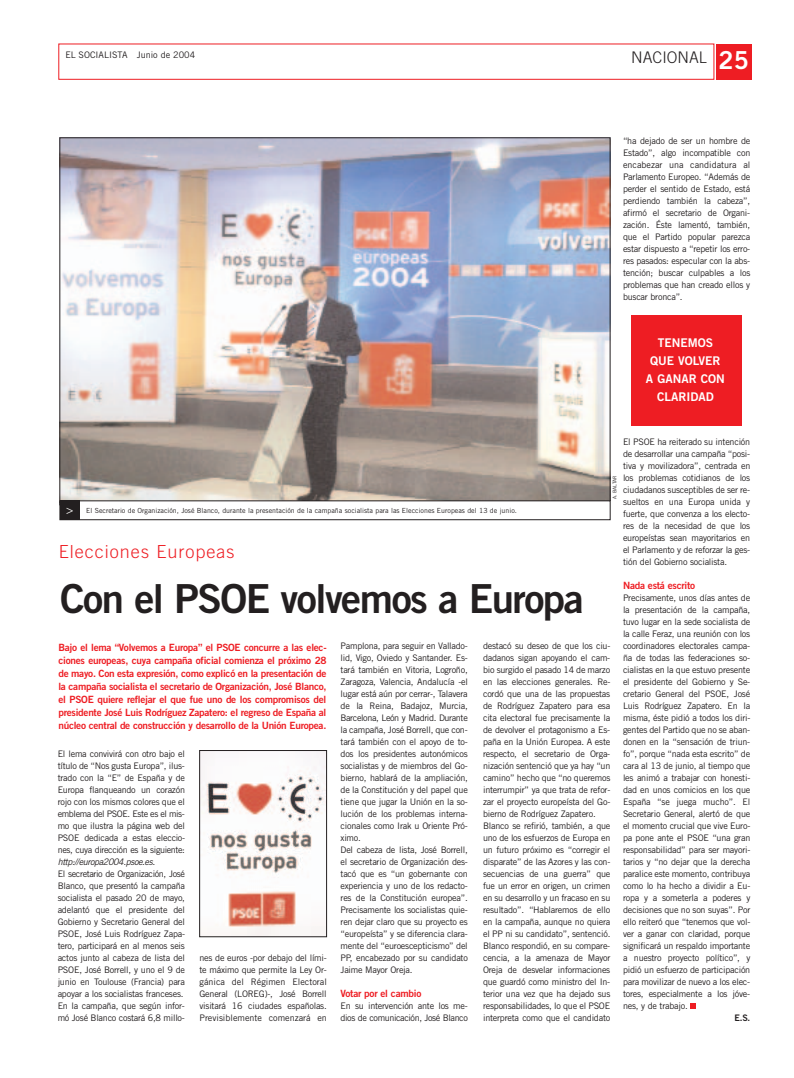
<style>
.page{position:relative;width:794px;height:1078px;background:#fff}
.page>*{position:absolute;margin:0;border:0;box-sizing:border-box;transform-origin:0 0}
.t1{font:40px "Trade Gothic Bold Two";letter-spacing:-.035em;color:#231f20}
.t2{font:300 18px "Trade Gothic";letter-spacing:.055em;color:#ee1d23}
.t3{font:300 16px "Trade Gothic";color:#231f20}
.t4{font:12px/18px "Trade Gothic Bold Two";color:#fff;text-align:center}
.t5{font:10px/13px "Trade Gothic Bold Two";letter-spacing:-.025em;color:#ee1d23;text-align:justify}
.t6{font:9px/12px "Trade Gothic";letter-spacing:-.025em;color:#231f20;text-align:justify}
.t7{font:9px/12px "Trade Gothic";letter-spacing:-.045em;color:#231f20}
.t8{font:italic 9px "Trade Gothic";letter-spacing:-.045em;color:#231f20}
.t9{font:9px "Trade Gothic";color:#231f20}
.t10{font:9px "Trade Gothic Bold Two";color:#231f20}
.t11{font:7px "Trade Gothic";color:#231f20}
.t12{font:5px "Trade Gothic";color:#231f20}
.s1{font-family:"Trade Gothic Bold Two";font-weight:400;font-size:24.8px;color:#fff}
.s2{font-size:12px;color:#fffefc}
</style>
<div class="page">
<div style="left:59px;top:44px;width:655px;height:36px;border:1px solid #ee1d23"></div>
<div style="left:716px;top:44px;width:35px;height:36px;background:#ee1d23"></div>
<img style="left:62px;top:139px;width:546px;height:361px">
<div style="left:631px;top:315px;width:110px;height:110px;background:#ee1d23"></div>
<svg style="left:690px;top:1003px;width:6px;height:5px"></svg>
<img style="left:201px;top:752px;width:124px;height:182px">
<div style="left:199px;top:750px;width:128px;height:186px;border:1px solid #231f20"></div>
<div style="left:60px;top:500px;width:550px;height:20px;border:1px solid #231f20"></div>
<div style="left:60px;top:500px;width:19px;height:20px;background:#231f20"></div>
<p class="t9" style="left:65px;top:52px;width:131px">EL SOCIALISTA Junio de 2004</p>
<h3 class="t3" style="left:631px;top:52px;width:119px">NACIONAL <span class="s1">25</span></h3>
<p class="t6" style="left:623px;top:136px;width:129px">“ha dejado de ser un hombre de Estado”, algo incompatible con encabezar una candidatura al Parlamento Europeo. “Además de perder el sentido de Estado, está perdiendo también la cabeza”, afirmó el secretario de Organi&shy;zación. Éste lamentó, también, que el Partido popular parezca estar dispuesto a “repetir los erro&shy;res pasados: especular con la abs&shy;tención; buscar culpables a los problemas que han creado ellos y buscar bronca”.</p>
<h3 class="t4" style="left:646px;top:335px;width:80px">TENEMOS<br>QUE VOLVER<br>A GANAR CON<br>CLARIDAD</h3>
<p class="t6" style="left:623px;top:436px;width:129px">El PSOE ha reiterado su intención de desarrollar una campaña “posi&shy;tiva y movilizadora”, centrada en los problemas cotidianos de los ciudadanos susceptibles de ser re&shy;sueltos en una Europa unida y fuerte, que convenza a los electo&shy;res de la necesidad de que los europeístas sean mayoritarios en el Parlamento y de reforzar la ges&shy;tión del Gobierno socialista.</p>
<p class="t5" style="left:623px;top:579px;width:74px">Nada está escrito</p>
<p class="t6" style="left:623px;top:592px;width:129px">Precisamente, unos días antes de la presentación de la campaña, tuvo lugar en la sede socialista de la calle Feraz, una reunión con los coordinadores electorales campa&shy;ña de todas las federaciones so&shy;cialistas en la que estuvo presente el presidente del Gobierno y Se&shy;cretario General del PSOE, José Luis Rodríguez Zapatero. En la misma, éste pidió a todos los diri&shy;gentes del Partido que no se aban&shy;donen en la “sensación de triun&shy;fo”, porque “nada esta escrito” de cara al 13 de junio, al tiempo que les animó a trabajar con honesti&shy;dad en unos comicios en los que España “se juega mucho”. El Secretario General, alertó de que el momento crucial que vive Euro&shy;pa pone ante el PSOE “una gran responsabilidad” para ser mayori&shy;tarios y “no dejar que la derecha paralice este momento, contribuya como lo ha hecho a dividir a Eu&shy;ropa y a someterla a poderes y decisiones que no son suyas”. Por ello reiteró que “tenemos que vol&shy;ver a ganar con claridad, porque significará un respaldo importante a nuestro proyecto político”, y pidió un esfuerzo de participación para movilizar de nuevo a los elec&shy;tores, especialmente a los jóve&shy;nes, y de trabajo.</p>
<p class="t10" style="left:734px;top:1014px;width:17px">E.S.</p>
<p class="t12" style="left:613px;top:499px;width:25px;rotate:-90deg">A. BALTAR</p>
<p class="t11" style="left:66px;top:507px;width:452px"><span class="s2">&gt;</span> El Secretario de Organización, José Blanco, durante la presentación de la campaña socialista para las Elecciones Europeas del 13 de junio.</p>
<h2 class="t2" style="left:59px;top:545px;width:177px">Elecciones Europeas</h2>
<h1 class="t1" style="left:60px;top:583px;width:525px">Con el PSOE volvemos a Europa</h1>
<p class="t5" style="left:58px;top:641px;width:270px">Bajo el lema “Volvemos a Europa” el PSOE concurre a las elec&shy;ciones europeas, cuya campaña oficial comienza el próximo 28 de mayo. Con esta expresión, como explicó en la presentación de la campaña socialista el secretario de Organización, José Blanco, el PSOE quiere reflejar el que fue uno de los compromisos del presidente José Luis Rodríguez Zapatero: el regreso de España al núcleo central de construcción y desarrollo de la Unión Europea.</p>
<p class="t6" style="left:340px;top:640px;width:129px;text-align:left">Pamplona, para seguir en Vallado&shy;lid, Vigo, Oviedo y Santander. Es&shy;tará también en Vitoria, Logroño,<br>Zaragoza, Valencia, Andalucía -el lugar está aún por cerrar-, Talavera de la Reina, Badajoz, Murcia,<br>Barcelona, León y Madrid. Durante la campaña, José Borrell, que con&shy;tará también con el apoyo de to&shy;dos los presidentes autonómicos socialistas y de miembros del Go&shy;bierno, hablará de la ampliación, de la Constitución y del papel que tiene que jugar la Unión en la so&shy;lución de los problemas interna&shy;cionales como Irak u Oriente Pró&shy;ximo.<br>Del cabeza de lista, José Borrell, el secretario de Organización des&shy;tacó que es “un gobernante con experiencia y uno de los redacto&shy;res de la Constitución europea”.<br>Precisamente los socialistas quie&shy;ren dejar claro que su proyecto es “europeísta” y se diferencia clara&shy;mente del “euroescepticismo” del<br>PP, encabezado por su candidato<br>Jaime Mayor Oreja.</p>
<p class="t5" style="left:340px;top:987px;width:82px">Votar por el cambio</p>
<p class="t7" style="left:340px;top:1000px;width:129px">En su intervención ante los me&shy;dios de comunicación, José Blanco</p>
<p class="t6" style="left:483px;top:640px;width:129px;text-align:left">destacó su deseo de que los ciu&shy;dadanos sigan apoyando el cam&shy;bio surgido el pasado 14 de marzo en las elecciones generales. Re&shy;cordó que una de las propuestas de Rodríguez Zapatero para esa cita electoral fue precisamente la de devolver el protagonismo a Es&shy;paña en la Unión Europea. A este respecto, el secretario de Orga&shy;nización sentenció que ya hay “un camino” hecho que “no queremos interrumpir” ya que trata de refor&shy;zar el proyecto europeísta del Go&shy;bierno de Rodríguez Zapatero.<br>Blanco se refirió, también, a que uno de los esfuerzos de Europa en un futuro próximo es “corregir el disparate” de las Azores y las con&shy;secuencias de una guerra” que fue un error en origen, un crimen en su desarrollo y un fracaso en su resultado”. “Hablaremos de ello en la campaña, aunque no quiera el PP ni su candidato”, sentenció.<br>Blanco respondió, en su compare&shy;cencia, a la amenaza de Mayor<br>Oreja de desvelar informaciones que guardó como ministro del In&shy;terior una vez que ha dejado sus responsabilidades, lo que el PSOE interpreta como que el candidato</p>
<p class="t6" style="left:58px;top:748px;width:129px">El lema convivirá con otro bajo el título de “Nos gusta Europa”, ilus&shy;trado con la “E” de España y de Europa flanqueando un corazón rojo con los mismos colores que el emblema del PSOE. Este es el mis&shy;mo que ilustra la página web del PSOE dedicada a estas eleccio&shy;nes, cuya dirección es la siguiente:</p>
<p class="t8" style="left:58px;top:858px;width:99px">http://europa2004.psoe.es.</p>
<p class="t6" style="left:58px;top:868px;width:129px;text-align:left">El secretario de Organización, José<br>Blanco, que presentó la campaña socialista el pasado 20 de mayo, adelantó que el presidente del<br>Gobierno y Secretario General del<br>PSOE, José Luis Rodríguez Zapa&shy;tero, participará en al menos seis actos junto al cabeza de lista del<br>PSOE, José Borrell, y uno el 9 de junio en Toulouse (Francia) para apoyar a los socialistas franceses.<br>En la campaña, que según infor&shy;mó José Blanco costará 6,8 millo-</p>
<p class="t6" style="left:199px;top:952px;width:129px">nes de euros -por debajo del lími&shy;te máximo que permite la Ley Or&shy;gánica del Régimen Electoral General (LOREG)-, José Borrell visitará 16 ciudades españolas.<br>Previsiblemente comenzará en</p>
</div>
